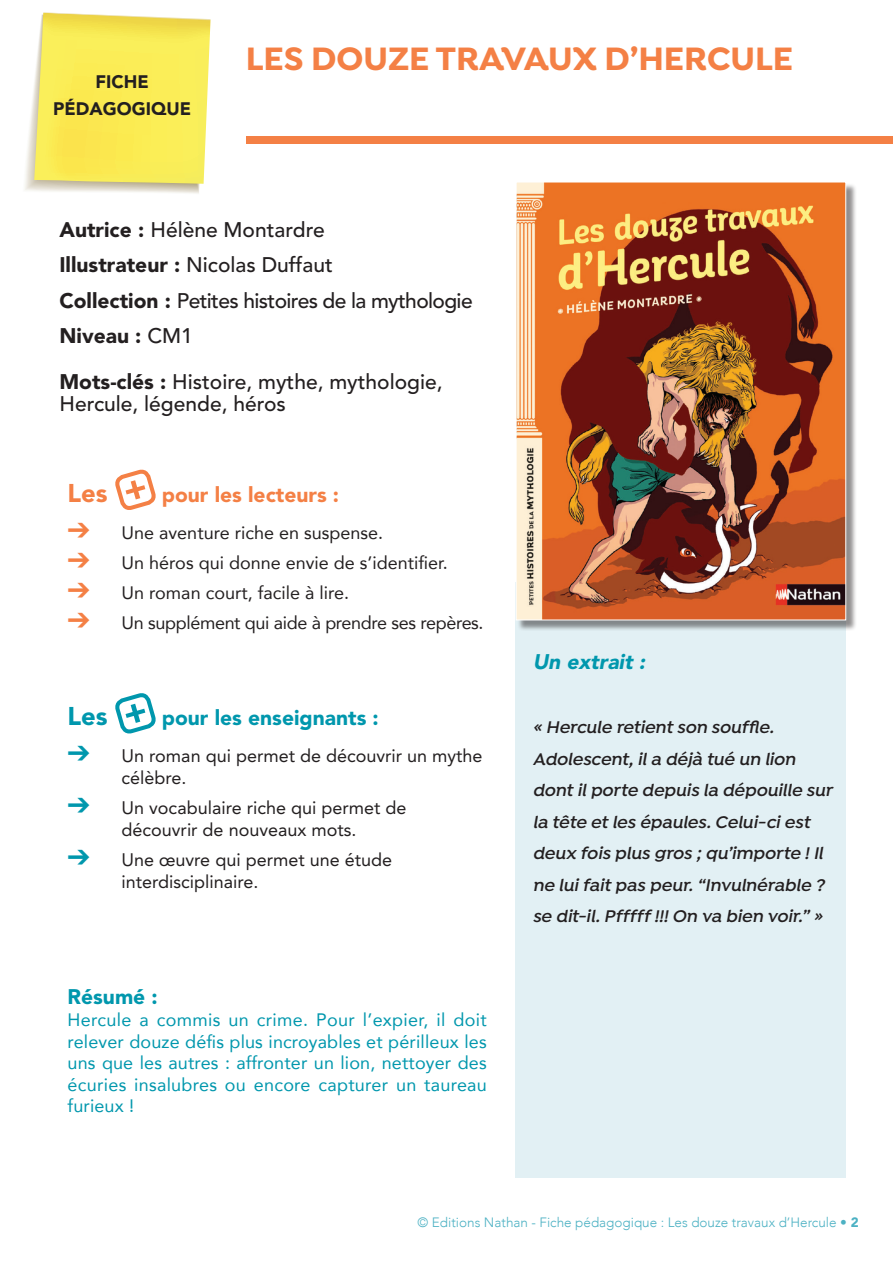
<style>
.page{position:relative;width:893px;height:1263px;background:#fff}
.page>*{position:absolute;margin:0;border:0;box-sizing:border-box;transform-origin:0 0}
.t1{font:700 34.5px "Isidora";color:#f48045}
.t2{font:900 25.5px "Avenir LT Std";color:#f48045}
.t3{font:900 25.5px "Avenir LT Std";color:#0097ad}
.t4{font:500 21px/35.2px "Avenir LT Std";letter-spacing:-.025em;color:#231f20}
.t5{font:500 21px/22.5px "Avenir LT Std";color:#231f20}
.t6{font:900 21px "Avenir LT Std";color:#0097ad}
.t7{font:900 21px "Avenir LT Std";color:#f48045}
.t8{font:italic 900 21px "Avenir LT Std";color:#0097ad}
.t9{font:italic 600 18px/31.5px "Isidora";color:#231f20}
.t10{font:18px/21.6px "Avenir";letter-spacing:.015em;color:#0097ad;text-align:justify}
.t11{font:18px/21.6px "Avenir LT Std";color:#231f20}
.t12{font:18px "Avenir";color:#231f20}
.t13{font:18px "Avenir";letter-spacing:-.02em;color:#231f20}
.t14{font:900 18px/27px "Avenir LT Std";color:#231f20;text-align:center}
.t15{font:300 13.5px "Avenir";color:#4cb1c3}
.s1{font-weight:900}
.s2{color:#f48045}
.s3{color:#0097ad}
.s4{font-family:"Avenir LT Std";font-weight:900}
</style>
<div class="page">
<div style="left:246px;top:136px;width:647px;height:8px;background:#f48045"></div>
<svg style="left:25px;top:12px;width:186px;height:182px;background:#f7ea6d"></svg>
<svg style="left:116px;top:469px;width:39px;height:41px"></svg>
<svg style="left:116px;top:693px;width:39px;height:41px"></svg>
<div style="left:516px;top:583px;width:330px;height:595px;background:#e2f0f4"></div>
<div style="left:517px;top:183px;width:340px;height:448px;background:#231f20;opacity:.5"></div>
<img style="left:518px;top:184px;width:326px;height:434px">
<div style="left:516px;top:182px;width:330px;height:438px;border:1px solid #fff"></div>
<p class="t14" style="left:53px;top:68px;width:140px">FICHE<br>PÉDAGOGIQUE</p>
<h1 class="t1" style="left:246px;top:37px;width:549px">LES DOUZE TRAVAUX D’HERCULE</h1>
<p class="t4" style="left:59px;top:213px;width:415px"><span class="s1">Autrice :</span> Hélène Montardre<br><span class="s1">Illustrateur :</span> Nicolas Duffaut<br><span class="s1">Collection :</span> Petites histoires de la mythologie<br><span class="s1">Niveau :</span> CM1</p>
<p class="t5" style="left:59px;top:371px;width:385px"><span class="s1">Mots-clés :</span> Histoire, mythe, mythologie,<br>Hercule, légende, héros</p>
<h2 class="t2" style="left:68px;top:477px;width:42px">Les</h2>
<p class="t7" style="left:162px;top:481px;width:179px">pour les lecteurs :</p>
<p class="t12" style="left:68px;top:518px;width:317px"><span class="s2">➔</span> Une aventure riche en suspense.</p>
<p class="t12" style="left:68px;top:548px;width:382px"><span class="s2">➔</span> Un héros qui donne envie de s’identifier.</p>
<p class="t12" style="left:68px;top:578px;width:283px"><span class="s2">➔</span> Un roman court, facile à lire.</p>
<p class="t13" style="left:68px;top:608px;width:417px"><span class="s2">➔</span> Un supplément qui aide à prendre ses repères.</p>
<h2 class="t3" style="left:68px;top:701px;width:42px">Les</h2>
<p class="t6" style="left:162px;top:705px;width:218px">pour les enseignants :</p>
<p class="t11" style="left:122px;top:745px;width:362px;text-indent:-54px"><span class="s3">➔</span> Un roman qui permet de découvrir un mythe célèbre.</p>
<p class="t11" style="left:68px;top:797px;width:340px;text-align:center"><span class="s3">➔</span> Un vocabulaire riche qui permet de découvrir de nouveaux mots.</p>
<p class="t11" style="left:122px;top:849px;width:272px;text-indent:-54px"><span class="s3">➔</span> Une œuvre qui permet une étude interdisciplinaire.</p>
<p class="t6" style="left:68px;top:984px;width:92px">Résumé :</p>
<p class="t10" style="left:68px;top:1008px;width:421px">Hercule a commis un crime. Pour l’expier, il doit relever douze défis plus incroyables et périlleux les uns que les autres : affronter un lion, nettoyer des écuries insalubres ou encore capturer un taureau furieux !</p>
<p class="t8" style="left:533px;top:649px;width:118px">Un extrait :</p>
<p class="t9" style="left:533px;top:712px;width:305px">« Hercule retientson souffle.<br>Adolescent,ila déjà tué un lion dontilporte depuis la dépouille sur la tête etles épaules.Celui-ciest deux fois plus gros ;qu’importe !Il ne luifaitpas peur.“Invulnérable ? se dit-il.Pfffff!!!On va bien voir.” »</p>
<p class="t15" style="left:418px;top:1214px;width:443px">© Editions Nathan - Fiche pédagogique : Les douze travaux d’Hercule • <span class="s4">2</span></p>
</div>
